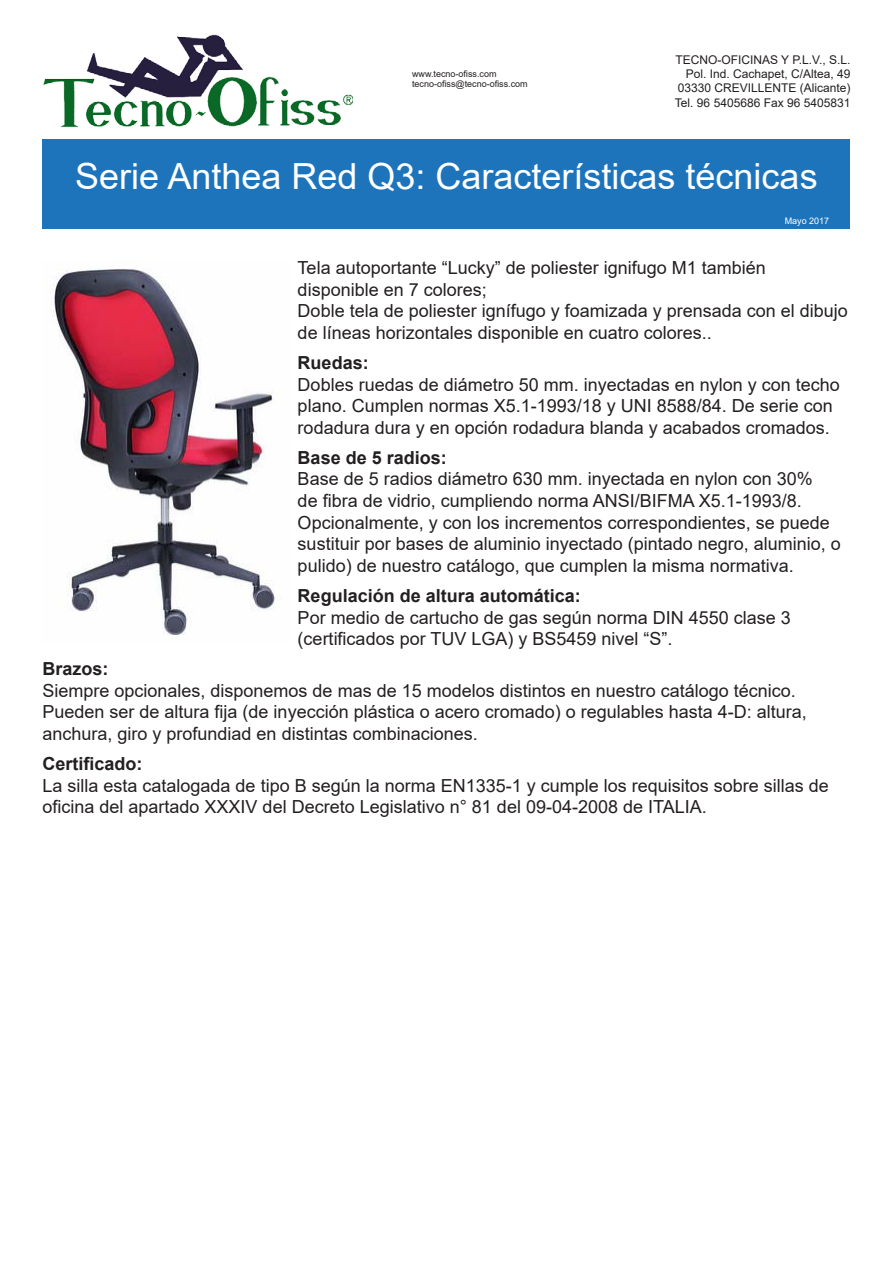
<style>
.page{position:relative;width:893px;height:1263px;background:#fff}
.page>*{position:absolute;margin:0;border:0;box-sizing:border-box;transform-origin:0 0}
.t1{font:36px "Arial";color:#fff}
.t2{font:18px/21.6px "Arial";color:#231f20}
.t3{font:12px "Arial";color:#231f20}
.t4{font:9px "Arial";color:#231f20}
.t5{font:9px "Arial";color:#fff}
.s1{font-weight:700}
</style>
<div class="page">
<div style="left:43px;top:139px;width:807px;height:73px;background:#1e74bb"></div>
<div style="left:43px;top:212px;width:807px;height:17px;background:#1e74bb"></div>
<img style="left:43px;top:34px;width:309px;height:94px">
<img style="left:50px;top:268px;width:226px;height:367px">
<p class="t4" style="left:412px;top:67px;width:86px">www.tecno-ofiss.com</p>
<p class="t4" style="left:412px;top:78px;width:117px">tecno-ofiss@tecno-ofiss.com</p>
<p class="t3" style="left:675px;top:51px;width:176px">TECNO-OFICINAS Y P.L.V., S.L.</p>
<p class="t3" style="left:686px;top:66px;width:166px">Pol. Ind. Cachapet, C/Altea, 49</p>
<p class="t3" style="left:678px;top:80px;width:174px">03330 CREVILLENTE (Alicante)</p>
<p class="t3" style="left:675px;top:94px;width:177px">Tel. 96 5405686 Fax 96 5405831</p>
<p class="t1" style="left:75px;top:151px;width:744px">Serie Anthea Red Q3: Características técnicas</p>
<p class="t5" style="left:785px;top:214px;width:46px">Mayo 2017</p>
<p class="t2" style="left:298px;top:257px;width:552px">Tela autoportante “Lucky” de poliester ignifugo M1 también disponible en 7 colores;<br>Doble tela de poliester ignífugo y foamizada y prensada con el dibujo de líneas horizontales disponible en cuatro colores..</p>
<p class="t2" style="left:298px;top:352px;width:544px"><span class="s1">Ruedas:<br></span>Dobles ruedas de diámetro 50 mm. inyectadas en nylon y con techo plano. Cumplen normas X5.1-1993/18 y UNI 8588/84. De serie con rodadura dura y en opción rodadura blanda y acabados cromados.</p>
<p class="t2" style="left:298px;top:447px;width:545px"><span class="s1">Base de 5 radios:<br></span>Base de 5 radios diámetro 630 mm. inyectada en nylon con 30%<br>de fibra de vidrio, cumpliendo norma ANSI/BIFMA X5.1-1993/8.<br>Opcionalmente, y con los incrementos correspondientes, se puede sustituir por bases de aluminio inyectado (pintado negro, aluminio, o pulido) de nuestro catálogo, que cumplen la misma normativa.</p>
<p class="t2" style="left:298px;top:585px;width:495px"><span class="s1">Regulación de altura automática:<br></span>Por medio de cartucho de gas según norma DIN 4550 clase 3 (certificados por TUV LGA) y BS5459 nivel “S”.</p>
<p class="t2" style="left:43px;top:658px;width:766px"><span class="s1">Brazos:<br></span>Siempre opcionales, disponemos de mas de 15 modelos distintos en nuestro catálogo técnico.<br>Pueden ser de altura fija (de inyección plástica o acero cromado) o regulables hasta 4-D: altura, anchura, giro y profundiad en distintas combinaciones.</p>
<p class="t2" style="left:43px;top:753px;width:788px"><span class="s1">Certificado:<br></span>La silla esta catalogada de tipo B según la norma EN1335-1 y cumple los requisitos sobre sillas de oficina del apartado XXXIV del Decreto Legislativo n° 81 del 09-04-2008 de ITALIA.</p>
</div>
